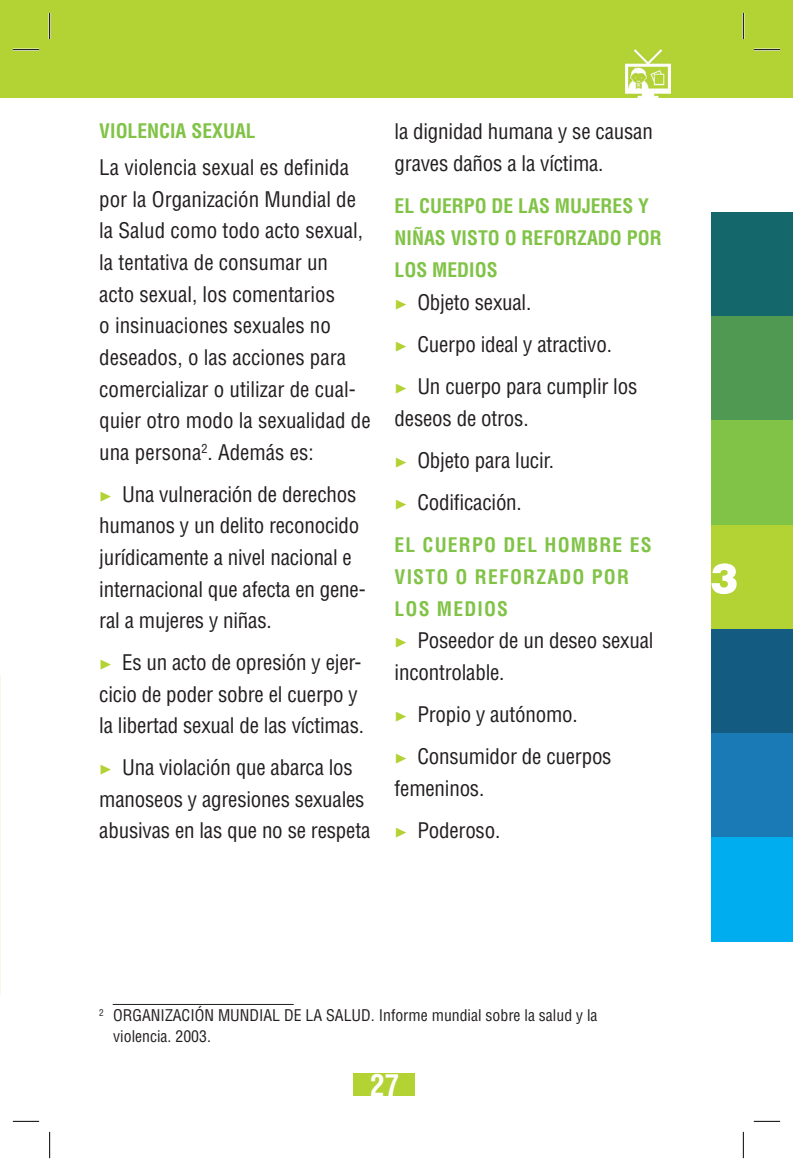
<style>
.page{position:relative;width:793px;height:1171px;background:#fff}
.page>*{position:absolute;margin:0;border:0;box-sizing:border-box;transform-origin:0 0}
.t1{font:700 condensed 29.4px "Helvetica LT Std";color:#fff}
.t2{font:condensed 21px/31.7px "Helvetica LT Std";letter-spacing:-.01em;color:#231f20}
.t3{font:700 condensed 19.6px/32px "Helvetica LT Std";color:#81c347}
.t4{font:700 condensed 19.6px/32px "Helvetica LT Std";letter-spacing:.06em;color:#81c347}
.t5{font:condensed 15.75px/21px "Helvetica LT Std";color:#231f20}
.s1{font-family:"Minion Pro";font-stretch:normal;color:#b3d234}
</style>
<div class="page">
<div style="left:711px;top:212px;width:81px;height:104px;background:#14676b"></div>
<div style="left:711px;top:316px;width:81px;height:104px;background:#509953"></div>
<div style="left:711px;top:420px;width:81px;height:105px;background:#81c347"></div>
<div style="left:711px;top:525px;width:81px;height:104px;background:#b3d234"></div>
<div style="left:711px;top:629px;width:81px;height:104px;background:#145b81"></div>
<div style="left:711px;top:733px;width:81px;height:104px;background:#197ab5"></div>
<div style="left:711px;top:837px;width:81px;height:104px;background:#00aeef"></div>
<div style="left:0;top:0;width:792px;height:97px;background:#b3d234"></div>
<svg style="left:0;top:675px;width:1px;height:320px"></svg>
<hr style="left:113px;top:1003px;width:180px;height:1px;background:#231f20">
<img style="left:625px;top:50px;width:45px;height:48px">
<div style="left:353px;top:1073px;width:61px;height:22px;background:#b3d234"></div>
<svg style="left:711px;top:563px;width:25px;height:31px"></svg>
<hr style="left:13px;top:49px;width:26px;height:2px;background:#fff">
<hr style="left:753px;top:49px;width:26px;height:2px;background:#fff">
<hr style="left:49px;top:13px;width:2px;height:26px;background:#fff">
<hr style="left:742px;top:13px;width:2px;height:26px;background:#fff">
<svg style="left:13px;top:49px;width:26px;height:1px"></svg>
<svg style="left:753px;top:49px;width:26px;height:1px"></svg>
<svg style="left:13px;top:1120px;width:26px;height:1px"></svg>
<svg style="left:754px;top:1120px;width:25px;height:1px"></svg>
<svg style="left:49px;top:13px;width:1px;height:26px"></svg>
<svg style="left:49px;top:1131px;width:1px;height:26px"></svg>
<svg style="left:742px;top:13px;width:1px;height:26px"></svg>
<svg style="left:742px;top:1132px;width:1px;height:25px"></svg>
<p class="t3" style="left:99px;top:115px;width:158px">VIOLENCIA SEXUAL</p>
<p class="t2" style="left:99px;top:151px;width:273px">La violencia sexual es definida por la Organización Mundial de la Salud como todo acto sexual, la tentativa de consumar un<br>acto sexual, los comentarios<br>o insinuaciones sexuales no deseados, o las acciones para comercializar o utilizar de cual&shy;quier otro modo la sexualidad de una persona<sup>2</sup>. Además es:</p>
<p class="t2" style="left:99px;top:478px;width:268px"><span class="s1">▶</span> Una vulneración de derechos humanos y un delito reconocido jurídicamente a nivel nacional e internacional que afecta en gene&shy;ral a mujeres y niñas.</p>
<p class="t2" style="left:99px;top:646px;width:266px"><span class="s1">▶</span> Es un acto de opresión y ejer&shy;cicio de poder sobre el cuerpo y la libertad sexual de las víctimas.</p>
<p class="t2" style="left:99px;top:751px;width:272px"><span class="s1">▶</span> Una violación que abarca los manoseos y agresiones sexuales abusivas en las que no se respeta</p>
<p class="t2" style="left:394px;top:115px;width:260px">la dignidad humana y se causan graves daños a la víctima.</p>
<p class="t3" style="left:394px;top:190px;width:268px">EL CUERPO DE LAS MUJERES Y<br>NIÑAS VISTO O REFORZADO POR<br>LOS MEDIOS</p>
<p class="t2" style="left:394px;top:281px;width:244px;line-height:42px"><span class="s1">▶</span> Objeto sexual.<br><span class="s1">▶</span> Cuerpo ideal y atractivo.<br><span class="s1">▶</span> Un cuerpo para cumplir los</p>
<p class="t2" style="left:394px;top:397px;width:161px;line-height:42px">deseos de otros.<br><span class="s1">▶</span> Objeto para lucir. <span class="s1">▶</span> Codificación.</p>
<p class="t4" style="left:394px;top:528px;width:258px">EL CUERPO DEL HOMBRE ES<br>VISTO O REFORZADO POR<br>LOS MEDIOS</p>
<p class="t2" style="left:394px;top:624px;width:260px"><span class="s1">▶</span> Poseedor de un deseo sexual incontrolable.</p>
<p class="t2" style="left:394px;top:693px;width:218px;line-height:42px"><span class="s1">▶</span> Propio y autónomo.<br><span class="s1">▶</span> Consumidor de cuerpos</p>
<p class="t2" style="left:394px;top:767px;width:107px;line-height:42px">femeninos. <span class="s1">▶</span> Poderoso.</p>
<p class="t5" style="left:113px;top:1004px;width:485px;text-indent:-14px"><sup>2</sup> ORGANIZACIÓN MUNDIAL DE LA SALUD. Informe mundial sobre la salud y la violencia. 2003.</p>
<h1 class="t1" style="left:370px;top:1066px;width:31px">27</h1>
</div>
